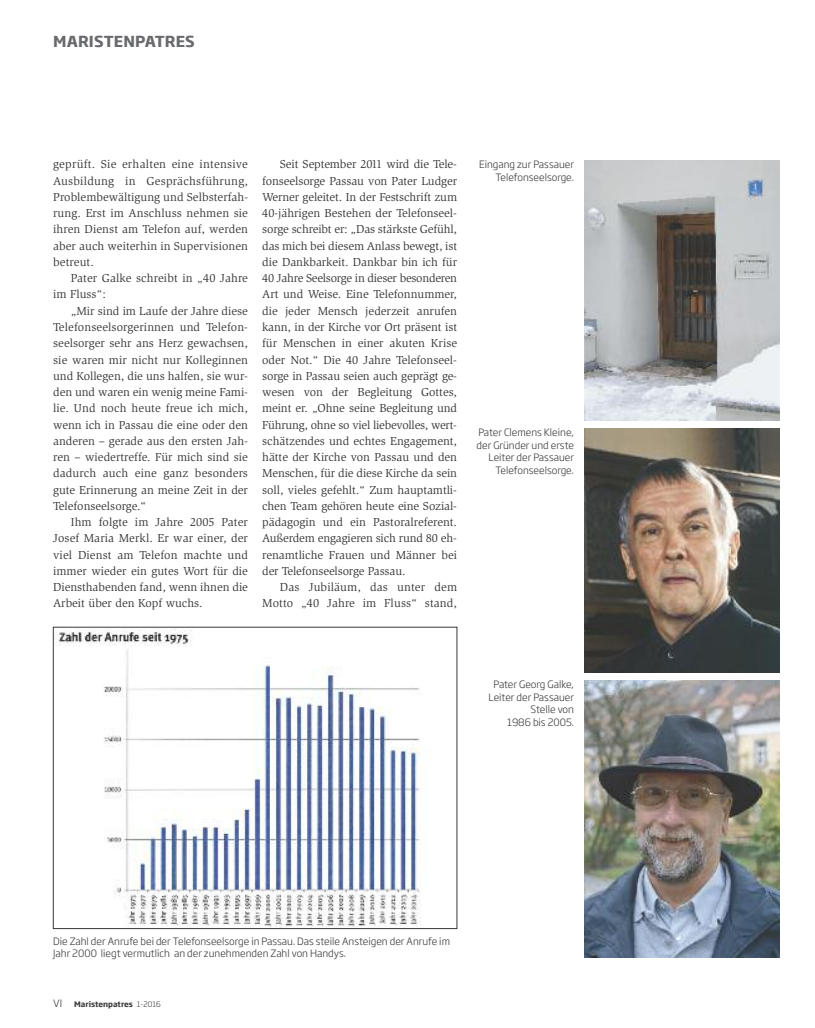
<style>
.page{position:relative;width:815px;height:1028px;background:#fff}
.page>*{position:absolute;margin:0;border:0;box-sizing:border-box;transform-origin:0 0}
.t1{font:700 15px "Soho Gothic Std";letter-spacing:.005em;color:#696a6d}
.t2{font:11.88px/16.2px "Slimbach Std";color:#393839;text-align:justify}
.t3{font:300 10px/12.5px "Soho Gothic Std";color:#393839;text-align:right}
.t4{font:700 7.5px "Soho Gothic Std";color:#393839}
.s1{font-weight:300;font-size:10px}
.s2{font-weight:300}
</style>
<div class="page">
<img style="left:585px;top:160px;width:195px;height:260px">
<img style="left:585px;top:680px;width:195px;height:277px">
<img style="left:585px;top:428px;width:195px;height:244px">
<img style="left:55px;top:629px;width:367px;height:297px">
<p class="t1" style="left:53px;top:33px;width:143px">MARISTENPATRES</p>
<p class="t2" style="left:53px;top:157px;width:197px">geprüft. Sie erhalten eine intensive Ausbildung in Gesprächsführung, Problembewältigung und Selbsterfah&shy;rung. Erst im Anschluss nehmen sie ihren Dienst am Telefon auf, werden aber auch weiterhin in Supervisionen betreut.</p>
<p class="t2" style="left:53px;top:271px;width:196px;text-indent:18px">Pater Galke schreibt in „40 Jahre im Fluss“:</p>
<p class="t2" style="left:53px;top:303px;width:196px;text-indent:18px">„Mir sind im Laufe der Jahre diese Telefonseelsorgerinnen und Telefon&shy;seelsorger sehr ans Herz gewachsen, sie waren mir nicht nur Kolleginnen und Kollegen, die uns halfen, sie wur&shy;den und waren ein wenig meine Fami&shy;lie. Und noch heute freue ich mich, wenn ich in Passau die eine oder den anderen – gerade aus den ersten Jah&shy;ren – wiedertreffe. Für mich sind sie dadurch auch eine ganz besonders gute Erinnerung an meine Zeit in der Telefonseelsorge.“</p>
<p class="t2" style="left:53px;top:515px;width:196px;text-indent:18px">Ihm folgte im Jahre 2005 Pater Josef Maria Merkl. Er war einer, der viel Dienst am Telefon machte und immer wieder ein gutes Wort für die Diensthabenden fand, wenn ihnen die Arbeit über den Kopf wuchs.</p>
<p class="t2" style="left:262px;top:157px;width:196px;text-indent:18px">Seit September 2011 wird die Tele&shy;fonseelsorge Passau von Pater Ludger Werner geleitet. In der Festschrift zum 40-jährigen Bestehen der Telefonseel&shy;sorge schreibt er: „Das stärkste Gefühl, das mich bei diesem Anlass bewegt, ist die Dankbarkeit. Dankbar bin ich für 40 Jahre Seelsorge in dieser besonderen Art und Weise. Eine Telefonnummer, die jeder Mensch jederzeit anrufen kann, in der Kirche vor Ort präsent ist für Menschen in einer akuten Krise oder Not.“ Die 40 Jahre Telefonseel&shy;sorge in Passau seien auch geprägt ge&shy;wesen von der Begleitung Gottes, meint er. „Ohne seine Begleitung und Führung, ohne so viel liebevolles, wert&shy;schätzendes und echtes Engagement, hätte der Kirche von Passau und den Menschen, für die diese Kirche da sein soll, vieles gefehlt.“ Zum hauptamtli&shy;chen Team gehören heute eine Sozial&shy;pädagogin und ein Pastoralreferent.<br>Außerdem engagieren sich rund 80 eh&shy;renamtliche Frauen und Männer bei der Telefonseelsorge Passau.</p>
<p class="t2" style="left:262px;top:580px;width:196px;text-align:right">Das Jubiläum, das unter dem<br>Motto „40 Jahre im Fluss“ stand,</p>
<p class="t3" style="left:479px;top:159px;width:97px">Eingang zur Passauer<br>Telefonseelsorge.</p>
<p class="t3" style="left:477px;top:426px;width:99px">Pater Clemens Kleine, der Gründer und erste<br>Leiter der Passauer<br>Telefonseelsorge.</p>
<p class="t3" style="left:489px;top:678px;width:87px">Pater Georg Galke,<br>Leiter der Passauer<br>Stelle von<br>1986 bis 2005.</p>
<p class="t3" style="left:53px;top:935px;width:398px;text-align:left">Die Zahl der Anrufe bei der Telefonseelsorge in Passau. Das steile Ansteigen der Anrufe im<br>Jahr 2000 liegt vermutlich an der zunehmenden Zahl von Handys.</p>
<p class="t4" style="left:53px;top:1000px;width:109px"><span class="s1">VI</span> Maristenpatres <span class="s2">1-2016</span></p>
</div>
